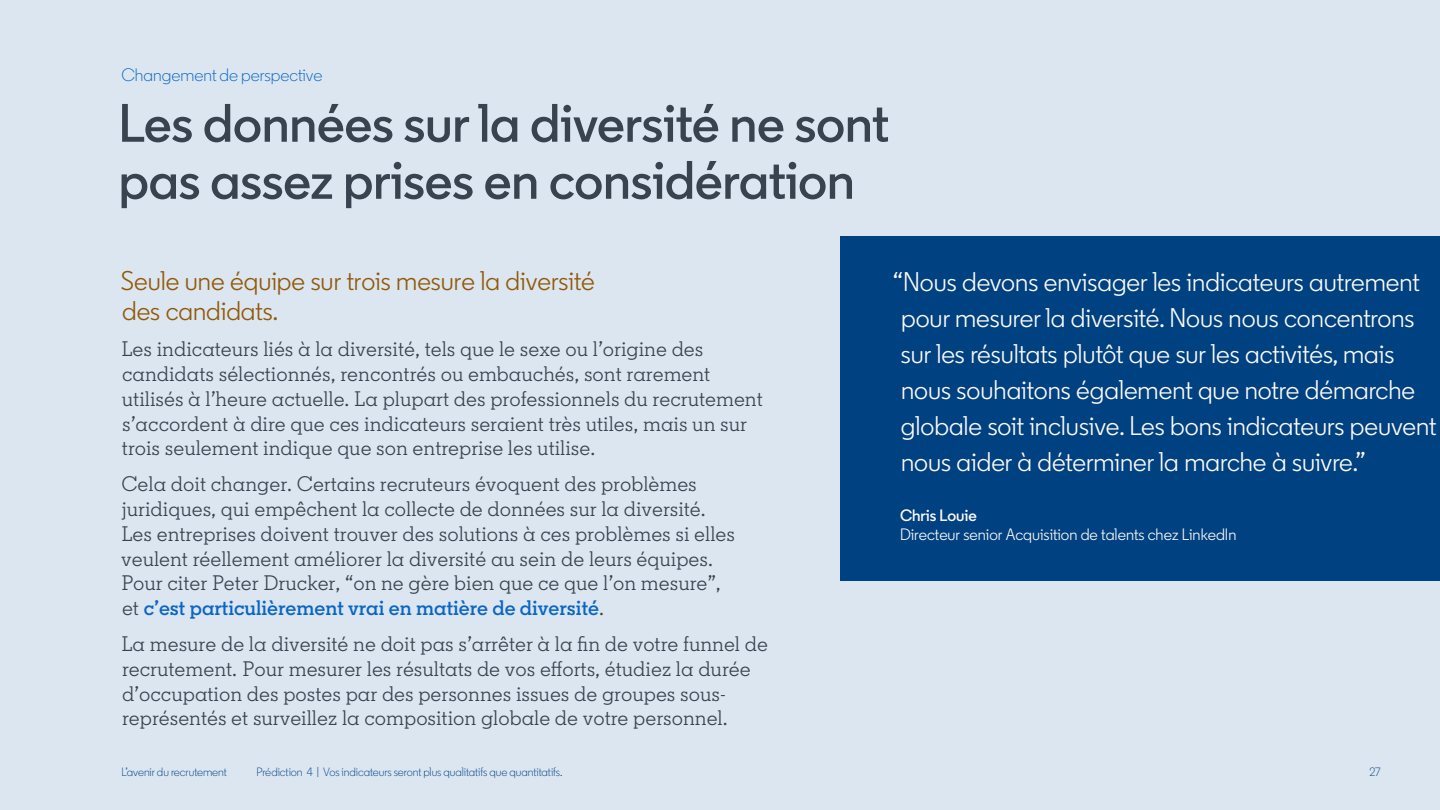
<style>
.page{position:relative;width:1440px;height:810px;background:#dce6f1}
.page>*{position:absolute;margin:0;border:0;box-sizing:border-box;transform-origin:0 0}
.t1{font:600 54px/57px "Community";color:#38434f}
.t2{font:27px/36px "Community";color:#fdfaf5}
.t3{font:27px/30px "Community";color:#915907}
.t4{font:21px/24.8px "Community Slab";color:#38434f}
.t5{font:300 18px "Community";color:#0a66c2}
.t6{font:16.5px "Community";color:#fdfaf5}
.t7{font:600 16.5px "Community";color:#fdfaf5}
.t8{font:300 12px "Community";letter-spacing:-.005em;color:#004182}
.s1{font-weight:600;color:#0a66c2}
</style>
<div class="page">
<div style="left:840px;top:236px;width:600px;height:344px;background:#004182"></div>
<p class="t5" style="left:122px;top:64px;width:203px">Changement de perspective</p>
<h1 class="t1" style="left:119px;top:94px;width:771px">Les données sur la diversité ne sont pas assez prises en considération</h1>
<p class="t3" style="left:121px;top:266px;width:476px">Seule une équipe sur trois mesure la diversité des candidats.</p>
<p class="t4" style="left:121px;top:337px;width:643px">Les indicateurs liés à la diversité, tels que le sexe ou l’origine des candidats sélectionnés, rencontrés ou embauchés, sont rarement utilisés à l’heure actuelle. La plupart des professionnels du recrutement s’accordent à dire que ces indicateurs seraient très utiles, mais un sur trois seulement indique que son entreprise les utilise.</p>
<p class="t4" style="left:121px;top:472px;width:615px">Cela doit changer. Certains recruteurs évoquent des problèmes juridiques, qui empêchent la collecte de données sur la diversité.<br>Les entreprises doivent trouver des solutions à ces problèmes si elles veulent réellement améliorer la diversité au sein de leurs équipes.<br>Pour citer Peter Drucker, “on ne gère bien que ce que l’on mesure”, et <span class="s1">c’est particulièrement vrai en matière de diversité</span>.</p>
<p class="t4" style="left:121px;top:631px;width:648px">La mesure de la diversité ne doit pas s’arrêter à la fin de votre funnel de recrutement. Pour mesurer les résultats de vos efforts, étudiez la durée d’occupation des postes par des personnes issues de groupes sous&shy;représentés et surveillez la composition globale de votre personnel.</p>
<p class="t2" style="left:893px;top:264px;width:545px">“Nous devons envisager les indicateurs autrement pour mesurer la diversité. Nous nous concentrons sur les résultats plutôt que sur les activités, mais nous souhaitons également que notre démarche globale soit inclusive. Les bons indicateurs peuvent nous aider à déterminer la marche à suivre.”</p>
<p class="t7" style="left:900px;top:505px;width:78px">Chris Louie</p>
<p class="t6" style="left:900px;top:524px;width:338px">Directeur senior Acquisition de talents chez LinkedIn</p>
<p class="t8" style="left:121px;top:765px;width:107px">L’avenir du recrutement</p>
<p class="t8" style="left:256px;top:765px;width:308px">Prédiction 4 | Vos indicateurs seront plus qualitatifs que quantitatifs.</p>
<p class="t8" style="left:1369px;top:765px;width:13px">27</p>
</div>
